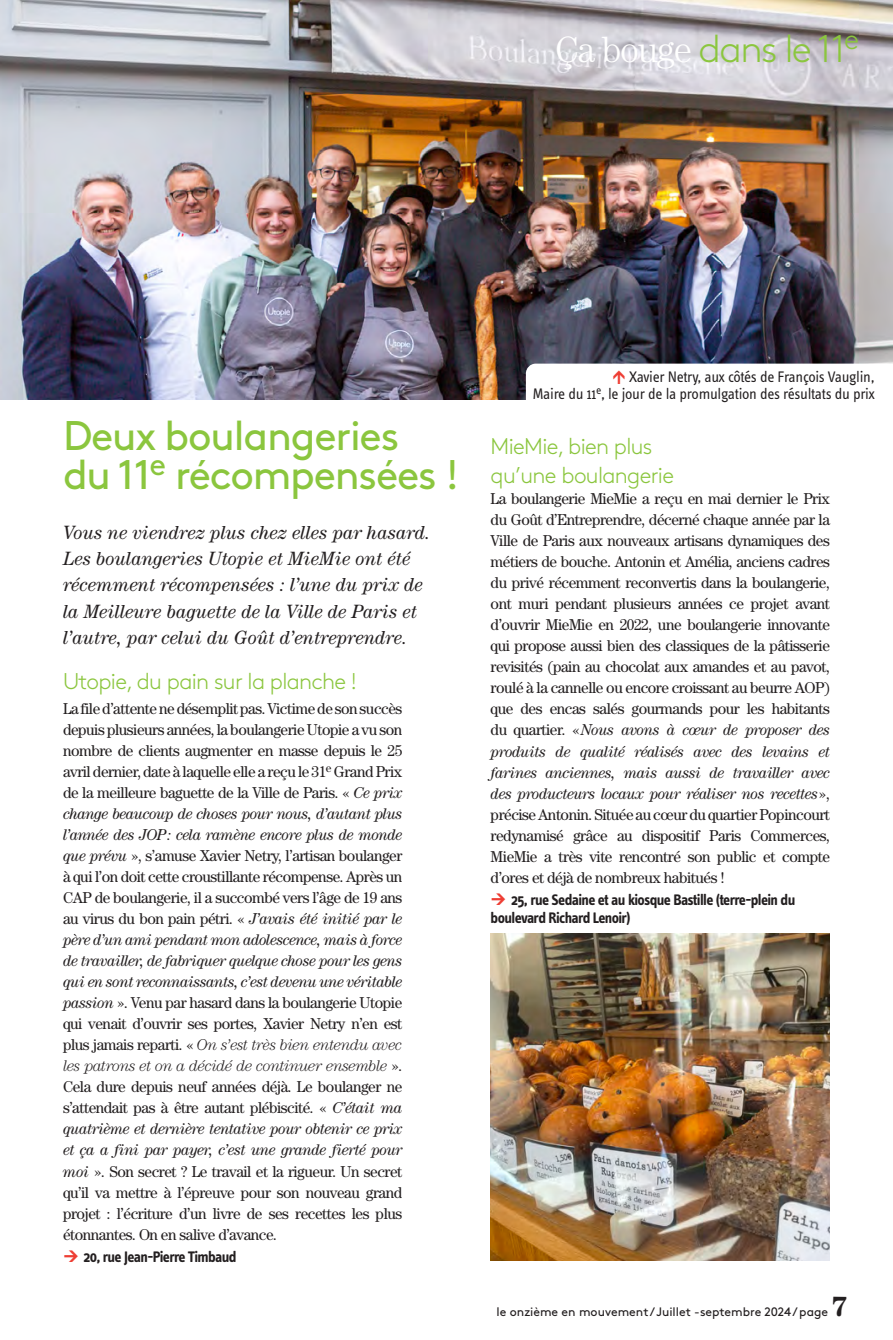
<style>
.page{position:relative;width:893px;height:1340px;background:#fff}
.page>*{position:absolute;margin:0;border:0;box-sizing:border-box;transform-origin:0 0}
.t1{font:41.3px/38.9px "Brown Std";letter-spacing:-.03em;color:#8bc63e}
.t2{font:300 38.5px "Brown Std";letter-spacing:-.04em;color:#8bc63e}
.t3{font:700 28px "Century Std";color:#231f20}
.t4{font:300 22.75px/29.8px "Brown Std";letter-spacing:-.03em;color:#8bc63e}
.t5{font:italic 19.25px/26.2px "Century Std";color:#231f20}
.t6{font:15.75px/21px "Century Std";letter-spacing:-.03em;color:#231f20;text-align:justify}
.t7{font:700 15.75px/17.5px "Info Text OT";letter-spacing:-.04em;color:#231f20}
.t8{font:15.75px/17.5px "Info Text OT";letter-spacing:-.02em;color:#231f20;text-align:right}
.t9{font:12.25px "Brown Std";color:#231f20}
.s1{font-family:"Century Std";font-size:36.75px;color:#fff}
.s2{font-style:italic}
.s3{font-weight:300;font-style:italic}
</style>
<div class="page">
<img style="left:0;top:0;width:893px;height:399px">
<img style="left:491px;top:933px;width:339px;height:327px">
<svg style="left:526px;top:363px;width:367px;height:36px"></svg>
<h2 class="t2" style="left:555px;top:26px;width:305px"><span class="s1">Ça bouge</span> dans le 11<sup>e</sup></h2>
<h1 class="t1" style="left:63px;top:417px;width:398px">Deux boulangeries<br>du 11<sup>e</sup> récompensées !</h1>
<p class="t5" style="left:63px;top:519px;width:369px">Vous ne viendrez plus chez elles par hasard.<br>Les boulangeries Utopie et MieMie ont été récemment récompensées : l’une du prix de la Meilleure baguette de la Ville de Paris et l’autre, par celui du Goût d’entreprendre.</p>
<h3 class="t4" style="left:63px;top:667px;width:295px">Utopie, du pain sur la planche !</h3>
<p class="t6" style="left:63px;top:698px;width:341px">La file d’attente ne désemplit pas. Victime de son succès depuis plusieurs années, la boulangerie Utopie a vu son nombre de clients augmenter en masse depuis le 25 avril dernier, date à laquelle elle a reçu le 31<sup>e</sup> Grand Prix de la meilleure baguette de la Ville de Paris. « <span class="s2">Ce prix change beaucoup de choses pour nous, d’autant plus l’année des JOP: cela ramène encore plus de monde que prévu</span> », s’amuse Xavier Netry, l’artisan boulanger à qui l’on doit cette croustillante récompense. Après un CAP de boulangerie, il a succombé vers l’âge de 19 ans au virus du bon pain pétri. « <span class="s2">J’avais été initié par le père d’un ami pendant mon adolescence, mais à force de travailler, de fabriquer quelque chose pour les gens qui en sont reconnaissants, c’est devenu une véritable passion</span> ». Venu par hasard dans la boulangerie Utopie qui venait d’ouvrir ses portes, Xavier Netry n’en est plus jamais reparti. « <span class="s3">On s’est très bien entendu avec les patrons et on a décidé de continuer ensemble</span> ».<br>Cela dure depuis neuf années déjà. Le boulanger ne s’attendait pas à être autant plébiscité. « <span class="s2">C’était ma quatrième et dernière tentative pour obtenir ce prix et ça a fini par payer, c’est une grande fierté pour moi</span> ». Son secret ? Le travail et la rigueur. Un secret qu’il va mettre à l’épreuve pour son nouveau grand projet : l’écriture d’un livre de ses recettes les plus étonnantes. On en salive d’avance.</p>
<p class="t7" style="left:83px;top:1247px;width:155px">20, rue Jean-Pierre Timbaud</p>
<p class="t8" style="left:532px;top:367px;width:344px">Xavier Netry, aux côtés de François Vauglin,<br>Maire du 11<sup>e</sup>, le jour de la promulgation des résultats du prix</p>
<h3 class="t4" style="left:491px;top:431px;width:185px">MieMie, bien plus qu’une boulangerie</h3>
<p class="t6" style="left:491px;top:488px;width:341px">La boulangerie MieMie a reçu en mai dernier le Prix du Goût d’Entreprendre, décerné chaque année par la Ville de Paris aux nouveaux artisans dynamiques des métiers de bouche. Antonin et Amélia, anciens cadres du privé récemment reconvertis dans la boulangerie, ont muri pendant plusieurs années ce projet avant d’ouvrir MieMie en 2022, une boulangerie innovante qui propose aussi bien des classiques de la pâtisserie revisités (pain au chocolat aux amandes et au pavot, roulé à la cannelle ou encore croissant au beurre AOP) que des encas salés gourmands pour les habitants du quartier. «<span class="s2">Nous avons à cœur de proposer des produits de qualité réalisés avec des levains et farines anciennes, mais aussi de travailler avec des producteurs locaux pour réaliser nos recettes</span>», précise Antonin. Située au cœur du quartier Popincourt redynamisé grâce au dispositif Paris Commerces, MieMie a très vite rencontré son public et compte d’ores et déjà de nombreux habitués !</p>
<p class="t7" style="left:491px;top:890px;width:306px;text-indent:20px">25, rue Sedaine et au kiosque Bastille (terre-plein du boulevard Richard Lenoir)</p>
<p class="t9" style="left:497px;top:1304px;width:333px">le onzième en mouvement / Juillet -septembre 2024 / page</p>
<h3 class="t3" style="left:831px;top:1290px;width:18px">7</h3>
</div>
